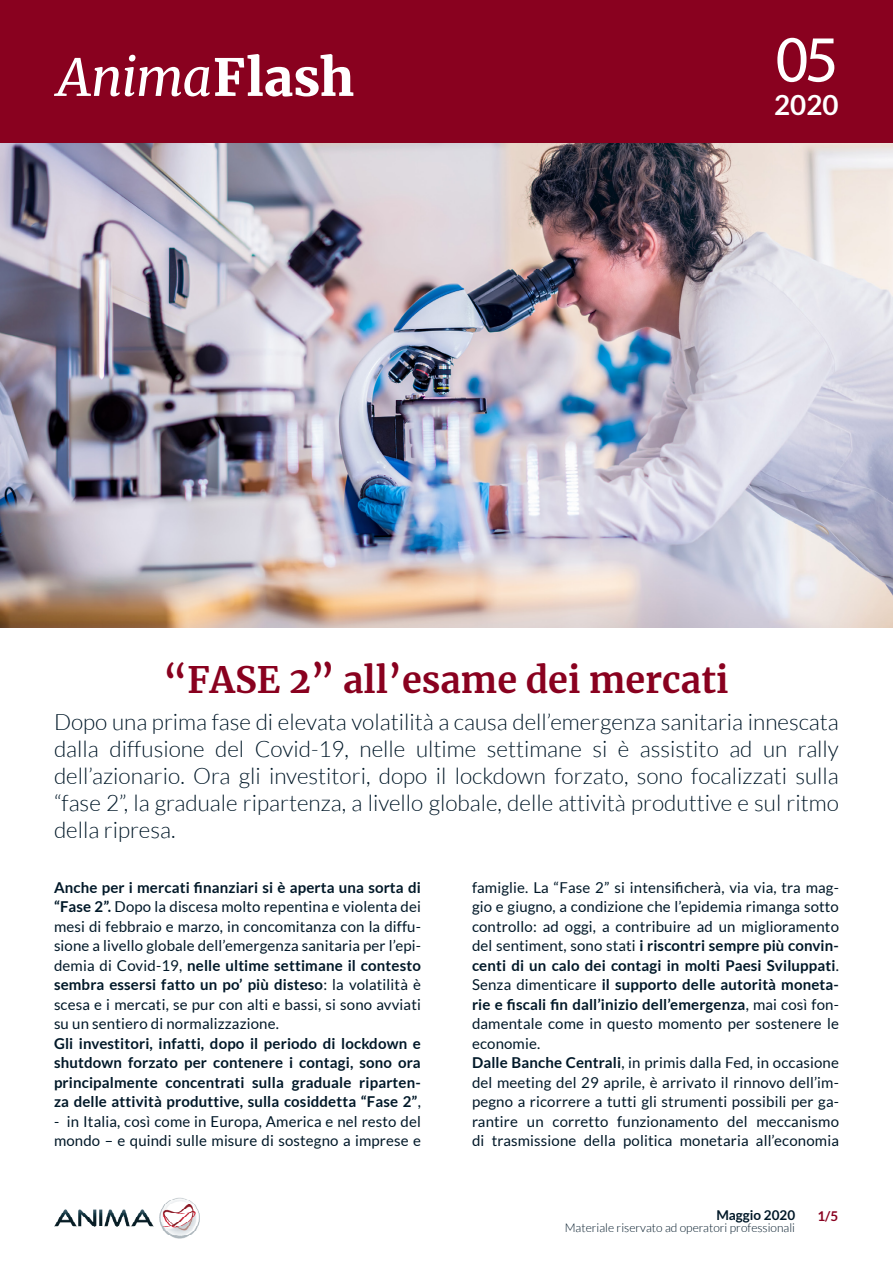
<style>
.page{position:relative;width:893px;height:1263px;background:#fff}
.page>*{position:absolute;margin:0;border:0;box-sizing:border-box;transform-origin:0 0}
.t1{font:66px "Myriad Pro";color:#fff}
.t2{font:700 36px "Merriweather";color:#89011f}
.t3{font:700 27.75px "Lato";color:#fff}
.t4{font:300 22.5px/27px "Lato";color:#001828;text-align:justify}
.t5{font:15px/19.5px "Lato";letter-spacing:.01em;color:#001828;text-align:justify}
.t6{font:700 15px/19.5px "Lato";letter-spacing:.01em;color:#001828;text-align:justify}
.t7{font:700 13.5px "Lato";color:#001828}
.t8{font:700 13.5px "Lato";color:#89011f}
.t9{font:300 12px "Lato";color:#001828}
.s1{font-weight:700}
.s2{font-weight:400}
</style>
<div class="page">
<img style="left:54px;top:1197px;width:146px;height:42px">
<img style="left:0;top:142px;width:893px;height:485px">
<div style="left:0;top:0;width:893px;height:142px;background:#89011f"></div>
<svg style="left:54px;top:54px;width:299px;height:43px"></svg>
<p class="t1" style="left:775px;top:19px;width:65px">05</p>
<p class="t3" style="left:774px;top:89px;width:66px">2020</p>
<p class="t2" style="left:164px;top:655px;width:566px">“FASE 2” all’esame dei mercati</p>
<p class="t4" style="left:54px;top:709px;width:786px">Dopo una prima fase di elevata volatilità a causa dell’emergenza sanitaria innescata dalla diffusione del Covid-19, nelle ultime settimane si è assistito ad un rally dell’azionario. Ora gli investitori, dopo il lockdown forzato, sono focalizzati sulla “fase 2”, la graduale ripartenza, a livello globale, delle attività produttive e sul ritmo della ripresa.</p>
<p class="t5" style="left:54px;top:877px;width:368px"><span class="s1">Anche per i mercati finanziari si è aperta una sorta di “Fase 2”.</span> Dopo la discesa molto repentina e violenta dei mesi di febbraio e marzo, in concomitanza con la diffu&shy;sione a livello globale dell’emergenza sanitaria per l’epi&shy;demia di Covid-19, <span class="s1">nelle ultime settimane il contesto sembra essersi fatto un po’ più disteso</span>: la volatilità è scesa e i mercati, se pur con alti e bassi, si sono avviati su un sentiero di normalizzazione.</p>
<p class="t6" style="left:54px;top:1033px;width:368px">Gli investitori, infatti, dopo il periodo di lockdown e shutdown forzato per contenere i contagi, sono ora principalmente concentrati sulla graduale riparten&shy;za delle attività produttive, sulla cosiddetta “Fase 2”<span class="s2">,</span></p>
<p class="t5" style="left:54px;top:1111px;width:368px">- in Italia, così come in Europa, America e nel resto del mondo – e quindi sulle misure di sostegno a imprese e</p>
<p class="t5" style="left:472px;top:877px;width:368px">famiglie. La “Fase 2” si intensificherà, via via, tra mag&shy;gio e giugno, a condizione che l’epidemia rimanga sotto controllo: ad oggi, a contribuire ad un miglioramento del sentiment, sono stati <span class="s1">i riscontri sempre più convin&shy;centi di un calo dei contagi in molti Paesi Sviluppati</span>.<br>Senza dimenticare <span class="s1">il supporto delle autorità moneta&shy;rie e fiscali fin dall’inizio dell’emergenza</span>, mai così fon&shy;damentale come in questo momento per sostenere le economie.</p>
<p class="t5" style="left:472px;top:1053px;width:368px"><span class="s1">Dalle Banche Centrali</span>, in primis dalla Fed, in occasione del meeting del 29 aprile, è arrivato il rinnovo dell’im&shy;pegno a ricorrere a tutti gli strumenti possibili per ga&shy;rantire un corretto funzionamento del meccanismo di trasmissione della politica monetaria all’economia</p>
<p class="t7" style="left:716px;top:1207px;width:80px">Maggio 2020</p>
<p class="t9" style="left:565px;top:1221px;width:232px">Materiale riservato ad operatori professionali</p>
<p class="t8" style="left:817px;top:1208px;width:22px">1/5</p>
</div>
